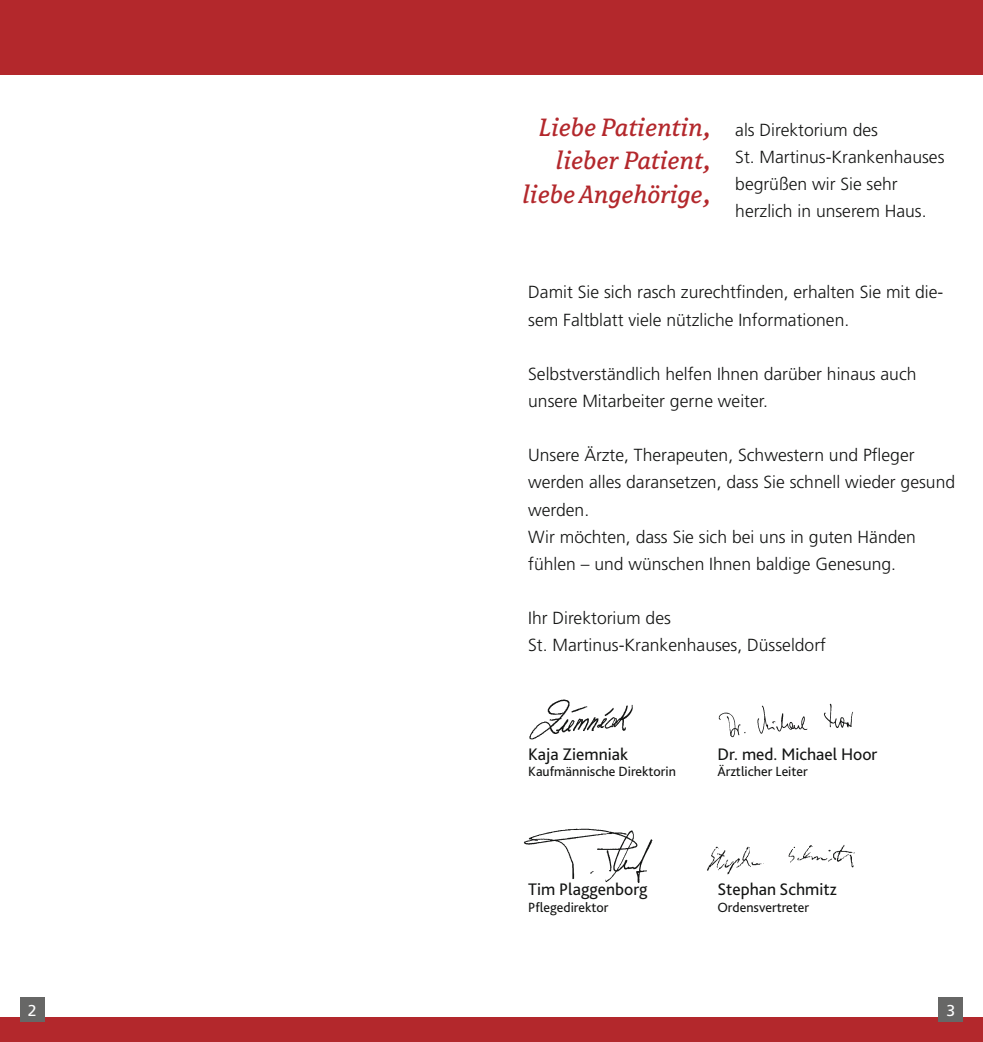
<style>
.page{position:relative;width:983px;height:1042px;background:#fff}
.page>*{position:absolute;margin:0;border:0;box-sizing:border-box;transform-origin:0 0}
.t1{font:italic 28px/33.6px "Avance Pro";color:#b3282c;text-align:right}
.t2{font:300 17.5px/27.1px "Frutiger LT Std";color:#131413}
.t3{font:17.5px "Bliss 2";color:#131413}
.t4{font:15.75px "Frutiger LT Std";color:#fff}
.t5{font:14px "Bliss 2";color:#131413}
</style>
<div class="page">
<img style="left:529px;top:699px;width:104px;height:41px">
<img style="left:718px;top:703px;width:135px;height:35px">
<img style="left:523px;top:828px;width:130px;height:55px">
<img style="left:707px;top:845px;width:148px;height:30px">
<div style="left:0;top:0;width:982px;height:74px;background:#b3282c"></div>
<div style="left:0;top:1017px;width:982px;height:25px;background:#b3282c"></div>
<div style="left:938px;top:997px;width:24px;height:25px;background:#676766"></div>
<div style="left:20px;top:997px;width:25px;height:25px;background:#676766"></div>
<h1 class="t1" style="left:522px;top:113px;width:189px">Liebe Patientin, lieber Patient, liebe Angehörige,</h1>
<p class="t2" style="left:735px;top:117px;width:211px">als Direktorium des<br>St. Martinus-Krankenhauses begrüßen wir Sie sehr herzlich in unserem Haus.</p>
<p class="t2" style="left:528px;top:280px;width:416px">Damit Sie sich rasch zurechtfinden, erhalten Sie mit die&shy;sem Faltblatt viele nützliche Informationen.</p>
<p class="t2" style="left:528px;top:361px;width:389px">Selbstverständlich helfen Ihnen darüber hinaus auch unsere Mitarbeiter gerne weiter.</p>
<p class="t2" style="left:528px;top:442px;width:428px">Unsere Ärzte, Therapeuten, Schwestern und Pfleger werden alles daransetzen, dass Sie schnell wieder gesund werden.<br>Wir möchten, dass Sie sich bei uns in guten Händen fühlen – und wünschen Ihnen baldige Genesung.</p>
<p class="t2" style="left:528px;top:605px;width:299px">Ihr Direktorium des<br>St. Martinus-Krankenhauses, Düsseldorf</p>
<p class="t3" style="left:528px;top:747px;width:101px">Kaja Ziemniak</p>
<p class="t3" style="left:717px;top:747px;width:161px">Dr. med. Michael Hoor</p>
<p class="t5" style="left:528px;top:766px;width:149px">Kaufmännische Direktorin</p>
<p class="t5" style="left:717px;top:766px;width:92px">Ärztlicher Leiter</p>
<p class="t3" style="left:528px;top:883px;width:121px">Tim Plaggenborg</p>
<p class="t3" style="left:717px;top:883px;width:121px">Stephan Schmitz</p>
<p class="t5" style="left:528px;top:902px;width:82px">Pflegedirektor</p>
<p class="t5" style="left:717px;top:902px;width:93px">Ordensvertreter</p>
<p class="t4" style="left:28px;top:1002px;width:10px">2</p>
<p class="t4" style="left:946px;top:1002px;width:10px">3</p>
</div>
